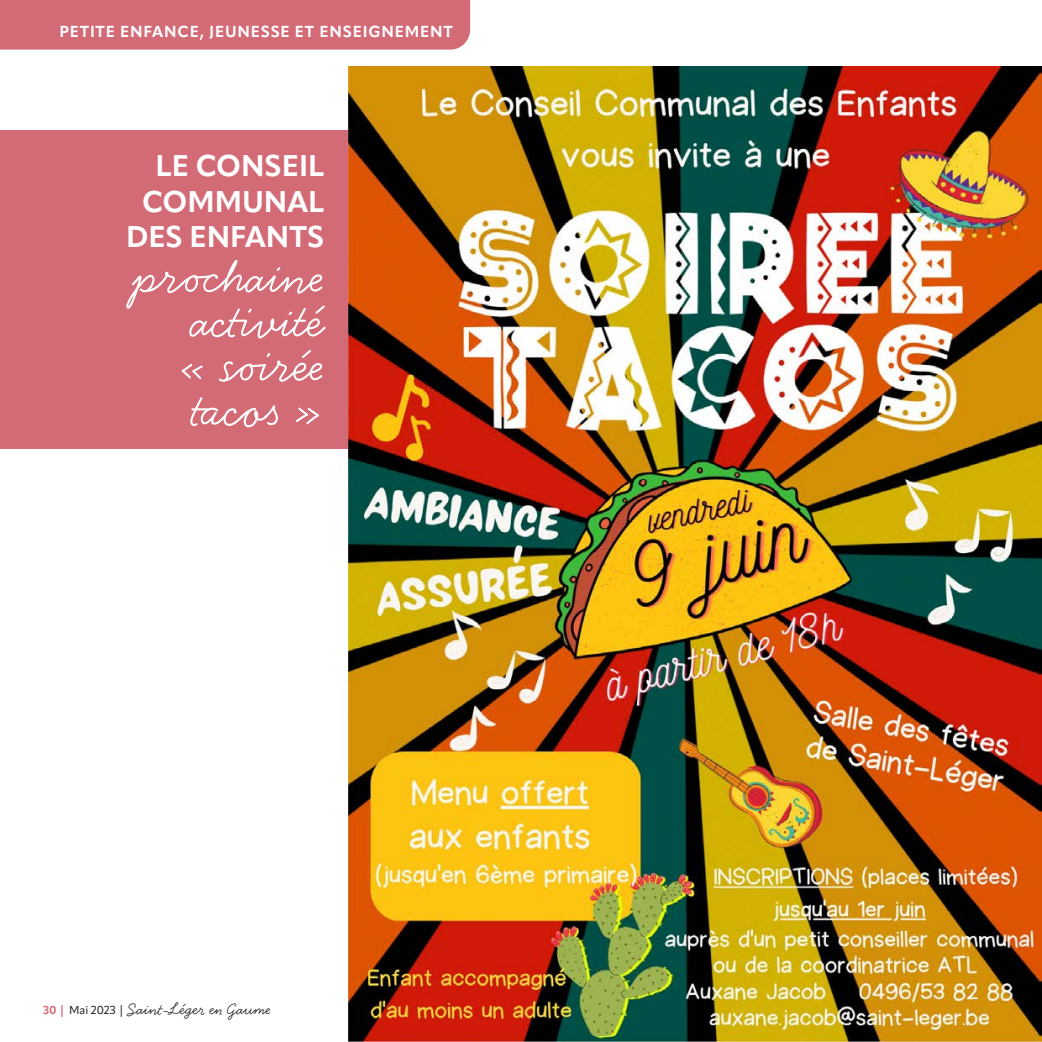
<style>
.page{position:relative;width:1042px;height:1042px;background:#fff}
.page>*{position:absolute;margin:0;border:0;box-sizing:border-box;transform-origin:0 0}
.t1{font:52.68px/44.3px "Handsome Pro";color:#fff;text-align:justify}
.t2{font:700 29.57px/35.5px "Apparat";color:#fff;text-align:right}
.t3{font:17.68px "Handsome Pro";color:#231f20}
.t4{font:700 15.75px "Apparat";letter-spacing:.05em;color:#fff}
.s1{font-family:"Apparat";font-weight:700;font-size:11.38px;color:#d36b77}
.s2{font-family:"Apparat";font-size:11.38px}
</style>
<div class="page">
<div style="left:0;top:130px;width:348px;height:318px;background:#d36b77"></div>
<img style="left:348px;top:67px;width:694px;height:975px">
<div style="left:0;top:0;width:470px;height:50px;background:#d36b77"></div>
<p class="t4" style="left:59px;top:22px;width:395px">PETITE ENFANCE, JEUNESSE ET ENSEIGNEMENT</p>
<h2 class="t2" style="left:126px;top:148px;width:200px">LE CONSEIL<br>COMMUNAL<br>DES ENFANTS</h2>
<h1 class="t1" style="left:178px;top:256px;width:148px;text-indent:-44px">prochaine activité « soirée tacos »</h1>
<p class="t3" style="left:43px;top:999px;width:229px"><span class="s1">30 |</span> <span class="s2">Mai 2023 |</span> Saint-Léger en Gaume</p>
</div>
